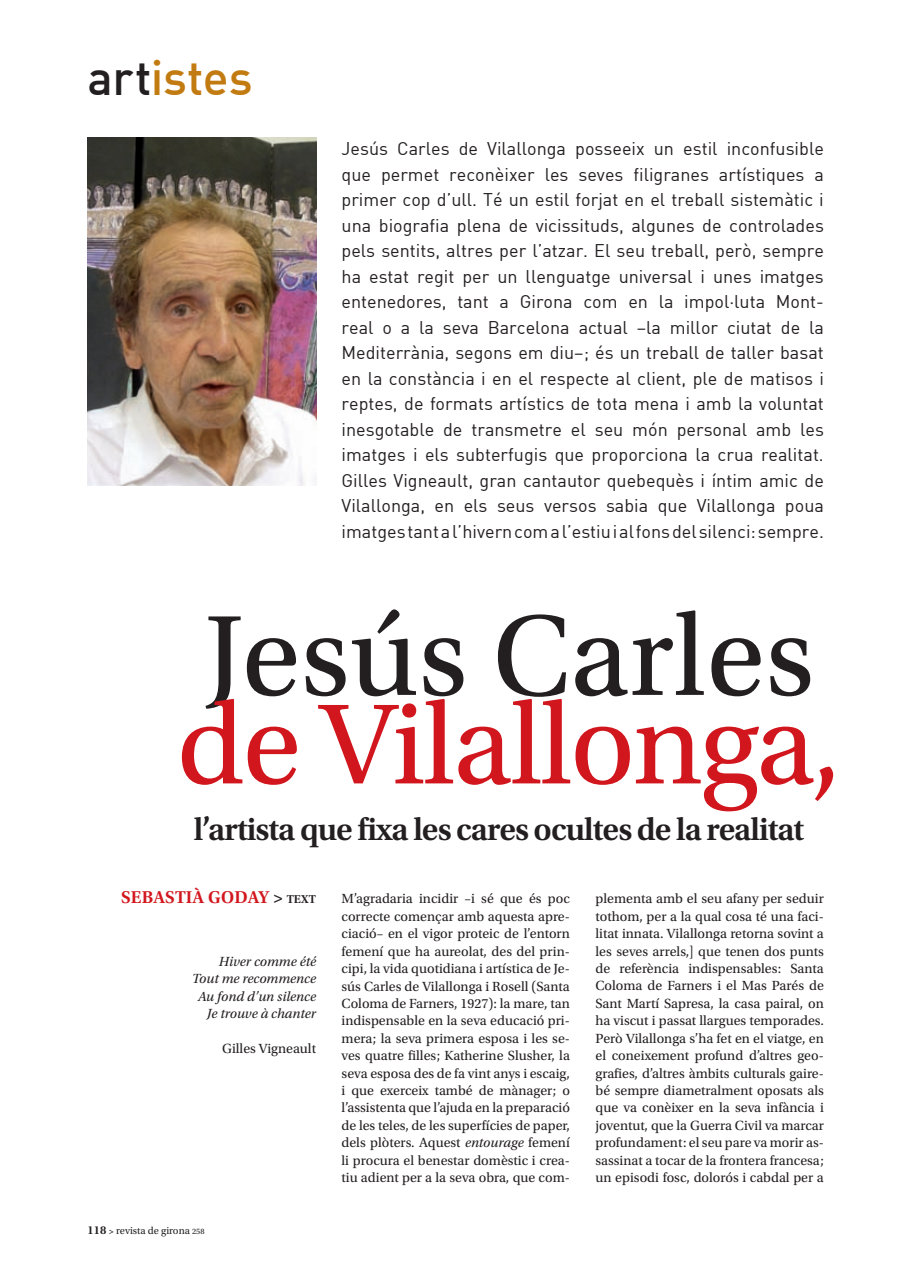
<style>
.page{position:relative;width:897px;height:1279px;background:#fff}
.page>*{position:absolute;margin:0;border:0;box-sizing:border-box;transform-origin:0 0}
.t1{font:120px "Utopia Std";letter-spacing:-.02em;color:#d2161e}
.t2{font:120px "Utopia Std";color:#231f20}
.t3{font:48px "DIN Medium Alternate";letter-spacing:-.005em;color:#c27b11}
.t4{font:600 33px "Utopia Std";letter-spacing:-.03em;color:#231f20}
.t5{font:18px/25.5px "DIN";color:#231f20;text-align:justify}
.t6{font:600 18px "Utopia Std";letter-spacing:.01em;color:#d2161e}
.t7{font:13.95px/17.4px "Utopia Std";color:#231f20;text-align:justify}
.t8{font:italic 13.95px/17.4px "Utopia Std";color:#231f20;text-align:right}
.t9{font:10.5px "Utopia Std";color:#231f20}
.s1{color:#231f20}
.s2{font-size:12px;color:#231f20}
.s3{font-weight:600;font-size:12px}
.s4{font-weight:600;font-size:9px}
.s5{font-size:8.25px}
.s6{font-style:italic}
</style>
<div class="page">
<img style="left:88px;top:137px;width:228px;height:348px">
<h2 class="t3" style="left:88px;top:47px;width:166px"><span class="s1">art</span>istes</h2>
<p class="t5" style="left:341px;top:135px;width:483px">Jesús Carles de Vilallonga posseeix un estil inconfusible que permet reconèixer les seves filigranes artístiques a primer cop d’ull. Té un estil forjat en el treball sistemàtic i una biografia plena de vicissituds, algunes de controlades pels sentits, altres per l’atzar. El seu treball, però, sempre ha estat regit per un llenguatge universal i unes imatges entenedores, tant a Girona com en la impol·luta Mont&shy;real o a la seva Barcelona actual –la millor ciutat de la Mediterrània, segons em diu–; és un treball de taller basat en la constància i en el respecte al client, ple de matisos i reptes, de formats artístics de tota mena i amb la voluntat inesgotable de transmetre el seu món personal amb les imatges i els subterfugis que proporciona la crua realitat.<br>Gilles Vigneault, gran cantautor quebequès i íntim amic de Vilallonga, en els seus versos sabia que Vilallonga poua imatges tant a l’hivern com a l’estiu i al fons del silenci: sempre.</p>
<h1 class="t2" style="left:203px;top:591px;width:612px">Jesús Carles</h1>
<h1 class="t1" style="left:176px;top:679px;width:666px">de Vilallonga,</h1>
<h3 class="t4" style="left:194px;top:811px;width:611px">l’artista que fixa les cares ocultes de la realitat</h3>
<p class="t6" style="left:121px;top:887px;width:196px">SEBASTIÀ GODAY <span class="s1">&gt;</span> <span class="s2">TEXT</span></p>
<p class="t8" style="left:192px;top:952px;width:125px">Hiver comme été<br>Tout me recommence<br>Au fond d’un silence<br>Je trouve à chanter</p>
<p class="t7" style="left:222px;top:1039px;width:95px">Gilles Vigneault</p>
<p class="t9" style="left:88px;top:1224px;width:118px"><span class="s3">118</span> <span class="s4">&gt;</span> revista de girona <span class="s5">258</span></p>
<p class="t7" style="left:341px;top:890px;width:230px">M’agradaria incidir –i sé que és poc correcte començar amb aquesta apre&shy;ciació– en el vigor proteic de l’entorn femení que ha aureolat, des del prin&shy;cipi, la vida quotidiana i artística de Je&shy;sús Carles de Vilallonga i Rosell (Santa Coloma de Farners, 1927): la mare, tan indispensable en la seva educació pri&shy;mera; la seva primera esposa i les se&shy;ves quatre filles; Katherine Slusher, la seva esposa des de fa vint anys i escaig, i que exerceix també de mànager; o l’assistenta que l’ajuda en la preparació de les teles, de les superfícies de paper, dels plòters. Aquest <span class="s6">entourage</span> femení li procura el benestar domèstic i crea&shy;tiu adient per a la seva obra, que com-</p>
<p class="t7" style="left:595px;top:890px;width:230px">plementa amb el seu afany per seduir tothom, per a la qual cosa té una faci&shy;litat innata. Vilallonga retorna sovint a les seves arrels,] que tenen dos punts de referència indispensables: Santa Coloma de Farners i el Mas Parés de Sant Martí Sapresa, la casa pairal, on ha viscut i passat llargues temporades.<br>Però Vilallonga s’ha fet en el viatge, en el coneixement profund d’altres geo&shy;grafies, d’altres àmbits culturals gaire&shy;bé sempre diametralment oposats als que va conèixer en la seva infància i joventut, que la Guerra Civil va marcar profundament: el seu pare va morir as&shy;sassinat a tocar de la frontera francesa; un episodi fosc, dolorós i cabdal per a</p>
</div>
